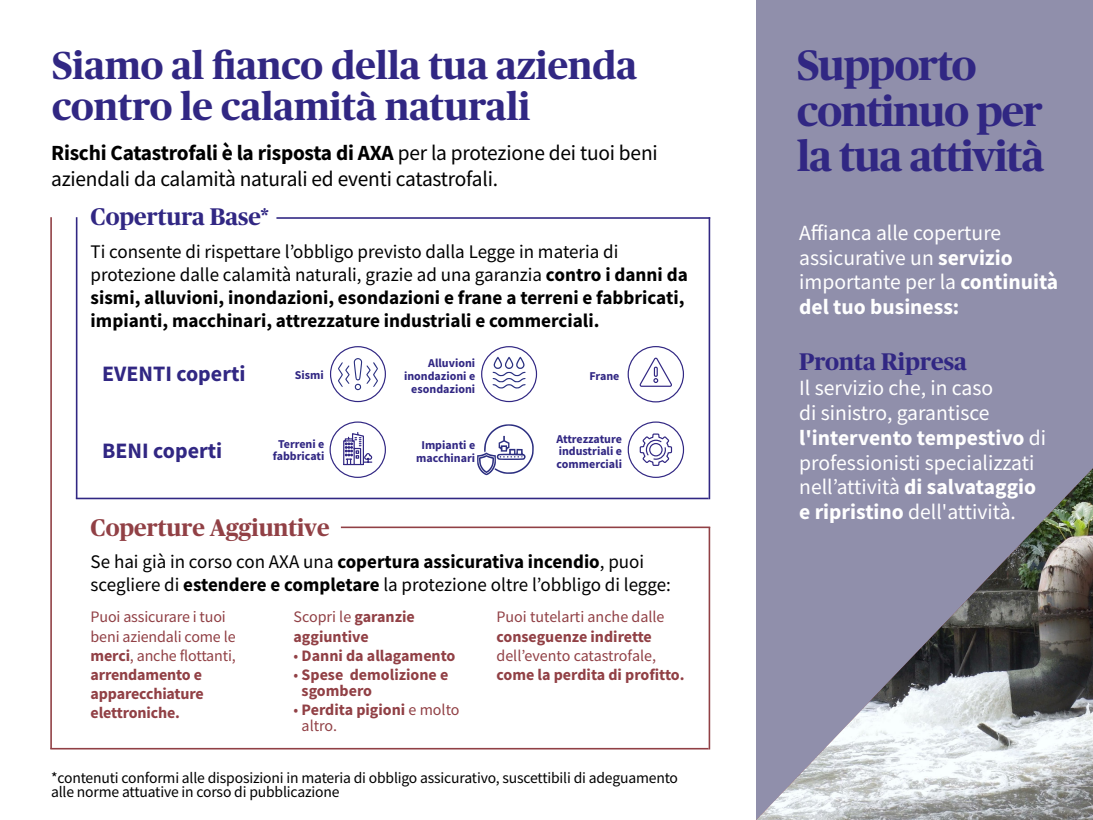
<style>
.page{position:relative;width:1093px;height:820px;background:#fff}
.page>*{position:absolute;margin:0;border:0;box-sizing:border-box;transform-origin:0 0}
.t1{font:700 42.4px/45.2px "Publico Headline";letter-spacing:-.02em;color:#312783}
.t2{font:700 38.8px/41.2px "Publico Headline";color:#312783}
.t3{font:700 24px "Publico Headline";color:#312783}
.t4{font:700 24px "Publico Headline";color:#914045}
.t5{font:700 22px "Source Sans Pro";color:#312783}
.t6{font:21.6px/24.8px "Source Sans Pro";color:#fff}
.t7{font:21.6px/25.9px "Source Sans Pro";letter-spacing:-.01em;color:#000}
.t8{font:700 19.2px/23px "Source Sans Pro";color:#000}
.t9{font:19.2px/23px "Source Sans Pro";color:#000}
.t10{font:16px/19.2px "Source Sans Pro";letter-spacing:-.01em;color:#914045}
.t11{font:700 16px/16px "Source Sans Pro";color:#914045}
.t12{font:15.6px/14.8px "Source Sans Pro";letter-spacing:-.01em;color:#000}
.t13{font:700 12px/12.8px "Source Sans Pro";color:#312783;text-align:center}
.s1{font-weight:700}
.s2{font-weight:400}
</style>
<div class="page">
<div style="left:756px;top:0;width:337px;height:819px;background:#908fab"></div>
<div style="left:628px;top:346px;width:56px;height:56px;border:1px solid #312783;border-radius:50%"></div>
<svg style="left:639px;top:357px;width:33px;height:30px"></svg>
<div style="left:329px;top:421px;width:57px;height:56px;border:1px solid #312783;border-radius:50%"></div>
<svg style="left:343px;top:432px;width:30px;height:33px"></svg>
<div style="left:628px;top:421px;width:56px;height:56px;border:1px solid #312783;border-radius:50%"></div>
<svg style="left:639px;top:433px;width:34px;height:33px"></svg>
<hr style="left:76px;top:217px;width:1px;height:281px;background:#312783">
<hr style="left:50px;top:217px;width:2px;height:531px;background:#914045">
<hr style="left:708px;top:217px;width:2px;height:282px;background:#312783">
<hr style="left:708px;top:527px;width:2px;height:222px;background:#914045">
<hr style="left:276px;top:217px;width:434px;height:2px;background:#312783">
<hr style="left:341px;top:526px;width:369px;height:2px;background:#914045">
<hr style="left:76px;top:497px;width:632px;height:2px;background:#312783">
<hr style="left:50px;top:747px;width:658px;height:2px;background:#914045">
<div style="left:481px;top:346px;width:56px;height:56px;border:1px solid #312783;border-radius:50%"></div>
<svg style="left:493px;top:356px;width:32px;height:32px"></svg>
<svg style="left:477px;top:424px;width:57px;height:51px"></svg>
<div style="left:330px;top:346px;width:56px;height:56px;border:1px solid #312783;border-radius:50%"></div>
<svg style="left:338px;top:358px;width:40px;height:32px"></svg>
<img style="left:757px;top:468px;width:336px;height:351px">
<h2 class="t2" style="left:52px;top:42px;width:586px">Siamo al fianco della tua azienda contro le calamità naturali</h2>
<p class="t7" style="left:51px;top:139px;width:608px"><span class="s1">Rischi Catastrofali è la risposta di AXA</span> per la protezione dei tuoi beni aziendali da calamità naturali ed eventi catastrofali.</p>
<p class="t3" style="left:91px;top:200px;width:180px">Copertura Base*</p>
<p class="t8" style="left:91px;top:239px;width:599px"><span class="s2">Ti consente di rispettare l’obbligo previsto dalla Legge in materia di protezione dalle calamità naturali, grazie ad una garanzia</span> contro i danni da sismi, alluvioni, inondazioni, esondazioni e frane a terreni e fabbricati, impianti, macchinari, attrezzature industriali e commerciali.</p>
<p class="t13" style="left:404px;top:356px;width:73px;text-align:right">Alluvioni inondazioni e esondazioni</p>
<p class="t5" style="left:102px;top:359px;width:145px">EVENTI coperti</p>
<p class="t13" style="left:295px;top:368px;width:30px">Sismi</p>
<p class="t13" style="left:589px;top:369px;width:31px">Frane</p>
<p class="t5" style="left:102px;top:435px;width:122px">BENI coperti</p>
<p class="t13" style="left:273px;top:437px;width:53px">Terreni e fabbricati</p>
<p class="t13" style="left:416px;top:438px;width:60px">Impianti e macchinari</p>
<p class="t13" style="left:556px;top:432px;width:67px;text-align:justify">Attrezzature industriali e commerciali</p>
<p class="t4" style="left:91px;top:510px;width:240px">Coperture Aggiuntive</p>
<p class="t9" style="left:91px;top:549px;width:582px">Se hai già in corso con AXA una <span class="s1">copertura assicurativa incendio</span>, puoi scegliere di <span class="s1">estendere e completare</span> la protezione oltre l’obbligo di legge:</p>
<p class="t10" style="left:91px;top:607px;width:147px">Puoi assicurare i tuoi beni aziendali come le <span class="s1">merci</span>, anche flottanti, <span class="s1">arrendamento e apparecchiature elettroniche.</span></p>
<p class="t11" style="left:294px;top:607px;width:123px;line-height:19.2px"><span class="s2">Scopri le</span> garanzie aggiuntive</p>
<p class="t10" style="left:496px;top:607px;width:170px">Puoi tutelarti anche dalle</p>
<p class="t11" style="left:496px;top:627px;width:157px">conseguenze indirette</p>
<p class="t10" style="left:496px;top:645px;width:161px">dell’evento catastrofale,</p>
<p class="t11" style="left:496px;top:666px;width:189px">come la perdita di profitto.</p>
<p class="t11" style="left:294px;top:647px;width:163px"><span class="s2">•</span> Danni da allagamento</p>
<p class="t11" style="left:302px;top:666px;width:148px;text-indent:-8px"><span class="s2">•</span> Spese demolizione e sgombero</p>
<p class="t11" style="left:302px;top:701px;width:159px;text-indent:-8px"><span class="s2">•</span> Perdita pigioni <span class="s2">e molto altro.</span></p>
<p class="t12" style="left:51px;top:769px;width:628px">*contenuti conformi alle disposizioni in materia di obbligo assicurativo, suscettibili di adeguamento alle norme attuative in corso di pubblicazione</p>
<h1 class="t1" style="left:797px;top:40px;width:248px">Supporto continuo per la tua attività</h1>
<p class="t6" style="left:799px;top:220px;width:261px">Affianca alle coperture assicurative un <span class="s1">servizio </span>importante per la <span class="s1">continuità del tuo business:</span></p>
<p class="t3" style="left:799px;top:344px;width:169px">Pronta Ripresa</p>
<p class="t6" style="left:799px;top:375px;width:248px">Il servizio che, in caso<br>di sinistro, garantisce <span class="s1">l'intervento tempestivo</span> di professionisti specializzati nell’attività <span class="s1">di salvataggio e ripristino</span> dell'attività.</p>
</div>
